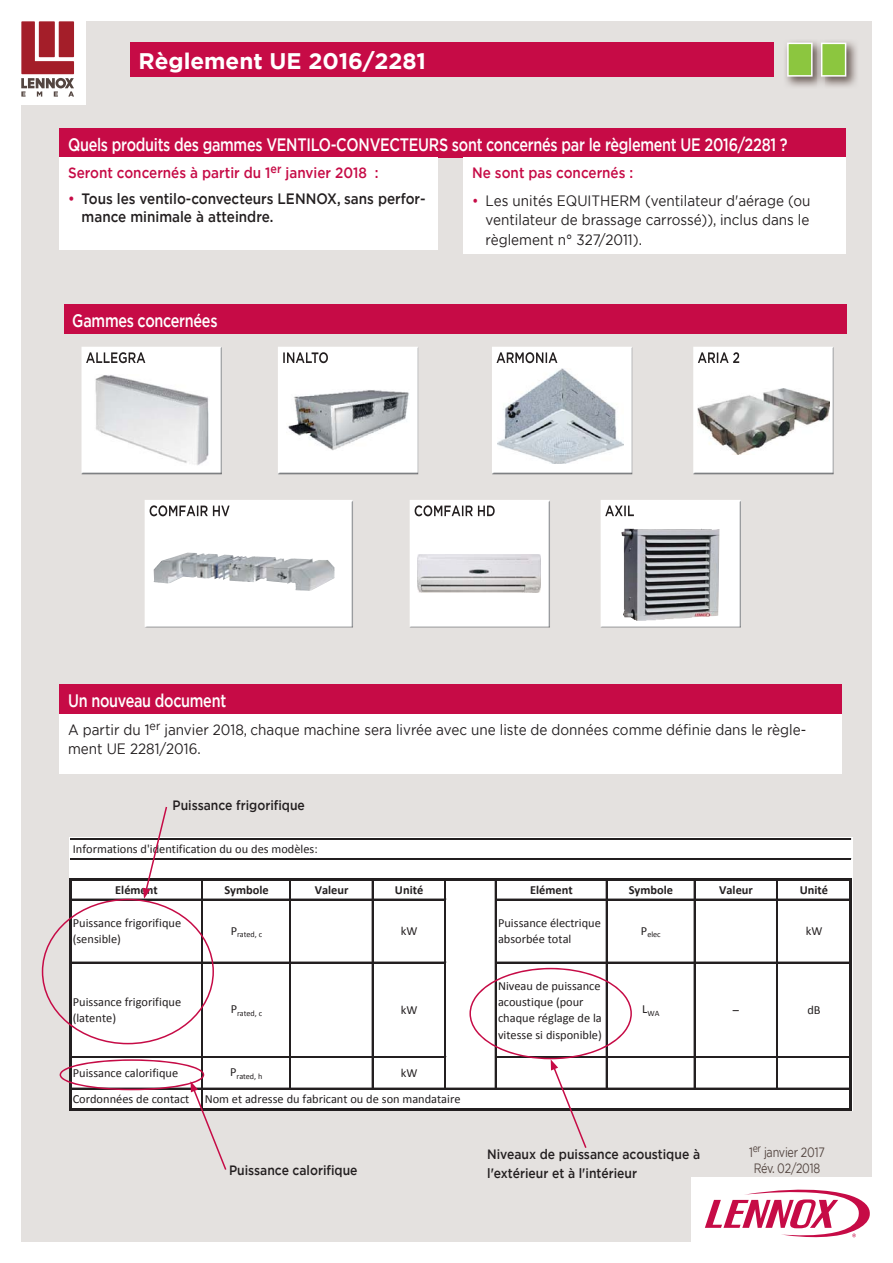
<style>
.page{position:relative;width:893px;height:1263px;background:#fff}
.page>*{position:absolute;margin:0;border:0;box-sizing:border-box;transform-origin:0 0}
.t1{font:700 22.5px "Gotham";color:#fff}
.t2{font:500 18px "Gotham";letter-spacing:-.02em;color:#fff;scale:.8 1}
.t3{font:15px/19.5px "Gotham";color:#231f20;scale:.9 1}
.t4{font:500 15px/18px "Gotham";color:#231f20;scale:.9 1}
.t5{font:500 15px "Gotham";color:#c60b46;scale:.9 1}
.t6{font:500 13.5px "Gotham";color:#231f20;scale:.9 1}
.t7{font:13.5px/16.2px "Gotham";letter-spacing:-.02em;color:#534540;text-align:center;scale:.8 1}
.t8{font:12.3px/16.4px "Calibri";color:#231f20}
.t9{font:700 12.3px "Calibri";color:#231f20}
.t10{font:8.25px "Calibri";letter-spacing:-.01em;color:#231f20}
.s1{color:#c60b46}
</style>
<div class="page">
<div style="left:21px;top:21px;width:851px;height:1221px;background:#e4e1df"></div>
<div style="left:691px;top:1178px;width:202px;height:85px;background:#fff"></div>
<svg style="left:705px;top:1189px;width:165px;height:49px"></svg>
<img style="left:785px;top:41px;width:32px;height:46px">
<svg style="left:787px;top:43px;width:25px;height:34px"></svg>
<img style="left:824px;top:41px;width:33px;height:46px">
<img style="left:817px;top:43px;width:7px;height:42px">
<svg style="left:821px;top:43px;width:25px;height:34px"></svg>
<div style="left:0;top:0;width:86px;height:105px;background:#fff"></div>
<svg style="left:21px;top:21px;width:53px;height:76px"></svg>
<div style="left:278px;top:347px;width:140px;height:127px;background:#fff"></div>
<img style="left:283px;top:352px;width:45px;height:11px">
<img style="left:81px;top:347px;width:141px;height:127px">
<svg style="left:136px;top:352px;width:9px;height:11px"></svg>
<img style="left:96px;top:352px;width:40px;height:11px">
<svg style="left:86px;top:352px;width:9px;height:11px"></svg>
<div style="left:410px;top:500px;width:140px;height:127px;background:#fff"></div>
<img style="left:442px;top:505px;width:53px;height:11px">
<svg style="left:460px;top:506px;width:35px;height:10px"></svg>
<img style="left:444px;top:506px;width:16px;height:10px">
<img style="left:472px;top:507px;width:21px;height:7px">
<svg style="left:415px;top:505px;width:27px;height:11px"></svg>
<div style="left:693px;top:347px;width:140px;height:127px;background:#fff"></div>
<svg style="left:698px;top:352px;width:41px;height:11px"></svg>
<div style="left:601px;top:500px;width:140px;height:127px;background:#fff"></div>
<img style="left:615px;top:506px;width:19px;height:10px">
<svg style="left:605px;top:506px;width:9px;height:10px"></svg>
<img style="left:492px;top:347px;width:140px;height:127px">
<img style="left:515px;top:352px;width:42px;height:11px">
<img style="left:514px;top:355px;width:8px;height:8px">
<svg style="left:496px;top:352px;width:18px;height:11px"></svg>
<img style="left:145px;top:500px;width:208px;height:127px">
<img style="left:150px;top:505px;width:80px;height:11px">
<svg style="left:151px;top:505px;width:69px;height:11px"></svg>
<img style="left:697px;top:388px;width:132px;height:66px">
<img style="left:621px;top:529px;width:98px;height:92px">
<img style="left:497px;top:369px;width:126px;height:95px">
<img style="left:197px;top:553px;width:74px;height:5px">
<img style="left:286px;top:389px;width:124px;height:62px">
<img style="left:417px;top:554px;width:124px;height:38px">
<img style="left:94px;top:374px;width:115px;height:92px">
<div style="left:60px;top:714px;width:782px;height:60px;background:#fff"></div>
<div style="left:130px;top:43px;width:644px;height:34px;background:#c60b46"></div>
<div style="left:60px;top:128px;width:786px;height:29px;background:#c60b46"></div>
<div style="left:60px;top:684px;width:782px;height:30px;background:#c60b46"></div>
<div style="left:64px;top:304px;width:782px;height:30px;background:#c60b46"></div>
<div style="left:60px;top:157px;width:378px;height:93px;background:#fff"></div>
<div style="left:464px;top:157px;width:382px;height:96px;background:#fff"></div>
<div style="left:69px;top:837px;width:783px;height:274px;background:#fff"></div>
<hr style="left:72px;top:899px;width:374px;height:1px;background:#231f20">
<hr style="left:72px;top:962px;width:374px;height:1px;background:#231f20">
<hr style="left:72px;top:1056px;width:374px;height:1px;background:#231f20">
<hr style="left:72px;top:1057px;width:374px;height:1px;background:#231f20">
<hr style="left:69px;top:879px;width:3px;height:232px;background:#231f20">
<hr style="left:201px;top:881px;width:1px;height:227px;background:#231f20">
<hr style="left:202px;top:881px;width:1px;height:227px;background:#231f20">
<hr style="left:289px;top:881px;width:1px;height:208px;background:#231f20">
<hr style="left:290px;top:881px;width:1px;height:208px;background:#231f20">
<hr style="left:372px;top:881px;width:1px;height:208px;background:#231f20">
<hr style="left:444px;top:881px;width:2px;height:208px;background:#231f20">
<hr style="left:495px;top:881px;width:1px;height:208px;background:#231f20">
<hr style="left:606px;top:881px;width:1px;height:208px;background:#231f20">
<hr style="left:694px;top:881px;width:1px;height:208px;background:#231f20">
<hr style="left:776px;top:881px;width:2px;height:208px;background:#231f20">
<hr style="left:849px;top:881px;width:3px;height:230px;background:#231f20">
<hr style="left:70px;top:839px;width:781px;height:1px;background:#231f20">
<hr style="left:71px;top:858px;width:780px;height:1px;background:#231f20">
<hr style="left:70px;top:859px;width:781px;height:1px;background:#231f20">
<hr style="left:72px;top:879px;width:780px;height:2px;background:#231f20">
<hr style="left:496px;top:899px;width:353px;height:1px;background:#231f20">
<hr style="left:496px;top:962px;width:353px;height:1px;background:#231f20">
<hr style="left:496px;top:1056px;width:353px;height:1px;background:#231f20">
<hr style="left:496px;top:1057px;width:353px;height:1px;background:#231f20">
<hr style="left:72px;top:1088px;width:777px;height:1px;background:#231f20">
<hr style="left:72px;top:1108px;width:780px;height:3px;background:#231f20">
<svg style="left:469px;top:968px;width:163px;height:180px"></svg>
<svg style="left:60px;top:1059px;width:166px;height:111px"></svg>
<svg style="left:42px;top:807px;width:172px;height:237px"></svg>
<h1 class="t1" style="left:139px;top:51px;width:289px">Règlement UE 2016/2281</h1>
<h2 class="t2" style="left:68px;top:136px;width:901px">Quels produits des gammes VENTILO-CONVECTEURS sont concernés par le règlement UE 2016/2281 ?</h2>
<p class="t5" style="left:68px;top:166px;width:346px">Seront concernés à partir du 1<sup>er</sup> janvier 2018 :</p>
<p class="t4" style="left:82px;top:191px;width:384px;text-indent:-14px"><span class="s1">•</span> Tous les ventilo-convecteurs LENNOX, sans perfor&shy;mance minimale à atteindre.</p>
<h2 class="t2" style="left:72px;top:313px;width:183px">Gammes concernées</h2>
<p class="t5" style="left:472px;top:166px;width:181px">Ne sont pas concernés :</p>
<p class="t3" style="left:486px;top:192px;width:363px;text-align:justify;text-indent:-14px"><span class="s1">•</span> Les unités EQUITHERM (ventilateur d'aérage (ou ventilateur de brassage carrossé)), inclus dans le règlement n° 327/2011).</p>
<h2 class="t2" style="left:68px;top:693px;width:199px">Un nouveau document</h2>
<p class="t3" style="left:68px;top:720px;width:821px">A partir du 1<sup>er</sup> janvier 2018, chaque machine sera livrée avec une liste de données comme définie dans le règle&shy;ment UE 2281/2016.</p>
<p class="t6" style="left:173px;top:799px;width:149px">Puissance frigorifique</p>
<p class="t8" style="left:73px;top:842px;width:246px">Informations d'identification du ou des modèles:</p>
<p class="t9" style="left:115px;top:885px;width:44px">Elément</p>
<p class="t9" style="left:224px;top:885px;width:46px">Symbole</p>
<p class="t9" style="left:315px;top:885px;width:35px">Valeur</p>
<p class="t9" style="left:395px;top:885px;width:30px">Unité</p>
<p class="t9" style="left:530px;top:885px;width:44px">Elément</p>
<p class="t9" style="left:629px;top:885px;width:46px">Symbole</p>
<p class="t9" style="left:719px;top:885px;width:35px">Valeur</p>
<p class="t9" style="left:800px;top:885px;width:30px">Unité</p>
<p class="t8" style="left:73px;top:916px;width:110px">Puissance frigorifique (sensible)</p>
<p class="t10" style="left:231px;top:931px;width:33px"><sup>P</sup>rated, c</p>
<p class="t8" style="left:401px;top:924px;width:18px">kW</p>
<p class="t8" style="left:498px;top:916px;width:104px">Puissance électrique absorbée total</p>
<p class="t10" style="left:641px;top:931px;width:21px"><sup>P</sup>elec</p>
<p class="t8" style="left:806px;top:924px;width:18px">kW</p>
<p class="t8" style="left:73px;top:995px;width:110px">Puissance frigorifique (latente)</p>
<p class="t10" style="left:231px;top:1010px;width:33px"><sup>P</sup>rated, c</p>
<p class="t8" style="left:401px;top:1003px;width:18px">kW</p>
<p class="t8" style="left:73px;top:1066px;width:107px">Puissance calorifique</p>
<p class="t10" style="left:230px;top:1073px;width:34px"><sup>P</sup>rated, h</p>
<p class="t8" style="left:73px;top:1061px;width:389px;line-height:25.3px;text-indent:328px">kW<br>Cordonnées de contact Nom et adresse du fabricant ou de son mandataire</p>
<p class="t8" style="left:498px;top:978px;width:105px">Niveau de puissance acoustique (pour chaque réglage de la vitesse si disponible)</p>
<p class="t10" style="left:642px;top:1010px;width:19px"><sup>L</sup>WA</p>
<p class="t8" style="left:733px;top:1003px;width:8px">–</p>
<p class="t8" style="left:807px;top:1003px;width:15px">dB</p>
<p class="t6" style="left:487px;top:1148px;width:238px">Niveaux de puissance acoustique à</p>
<p class="t6" style="left:229px;top:1164px;width:144px">Puissance calorifique</p>
<p class="t6" style="left:487px;top:1167px;width:168px">l'extérieur et à l'intérieur</p>
<p class="t7" style="left:749px;top:1145px;width:96px">1<sup>er</sup> janvier 2017<br>Rév. 02/2018</p>
</div>
